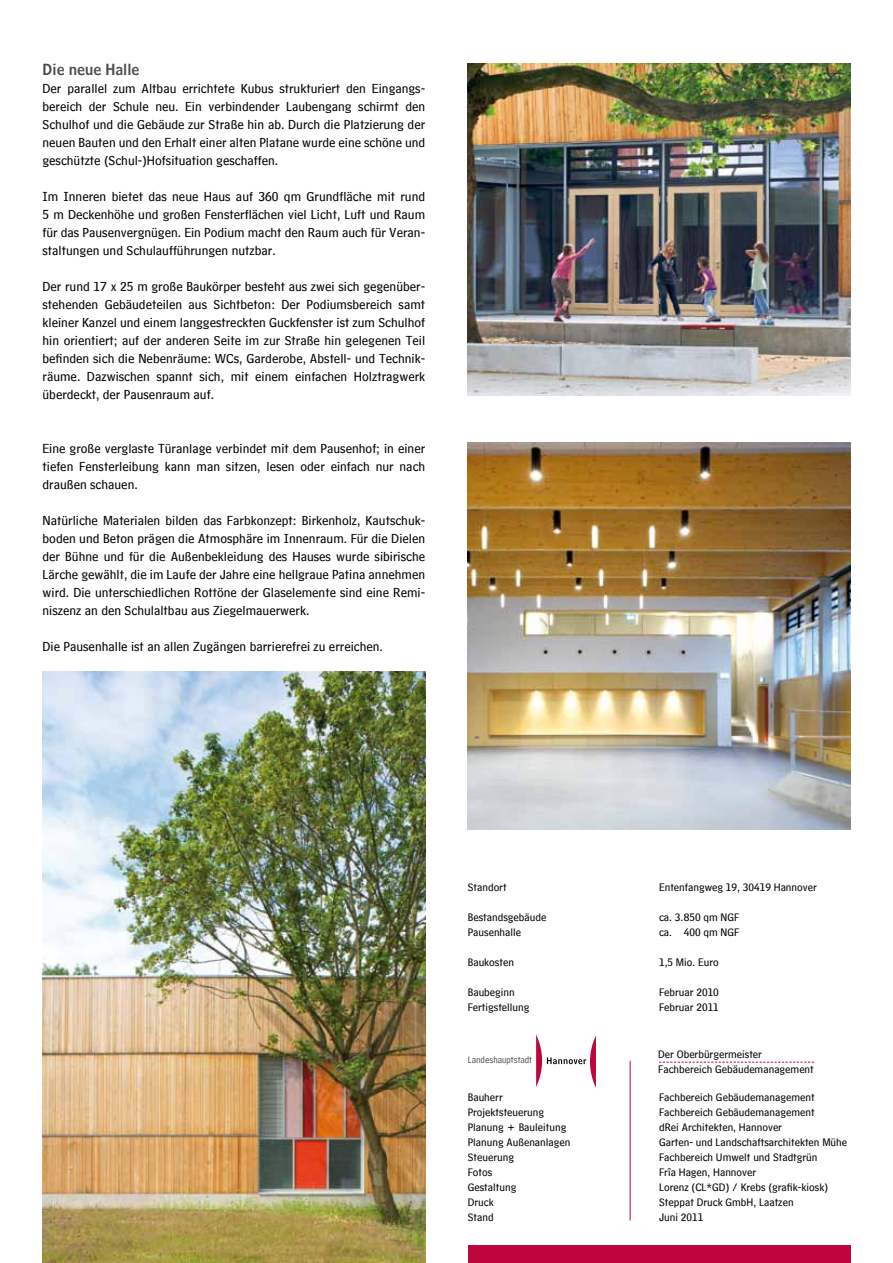
<style>
.page{position:relative;width:893px;height:1263px;background:#fff}
.page>*{position:absolute;margin:0;border:0;box-sizing:border-box;transform-origin:0 0}
.t1{font:15px "HM Headline";color:#4b4b4d}
.t2{font:13.5px/18px "HM Text";color:#000;text-align:justify}
.t3{font:11.25px/15px "HM Text";color:#000}
.t4{font:9.9px "HM Comment";color:#4b4b4d}
</style>
<div class="page">
<img style="left:468px;top:442px;width:382px;height:387px">
<img style="left:468px;top:64px;width:382px;height:331px">
<img style="left:43px;top:672px;width:382px;height:591px">
<div style="left:468px;top:1246px;width:382px;height:17px;background:#bd073c"></div>
<hr style="left:630px;top:1061px;width:1px;height:159px;background:#bd073c">
<svg style="left:659px;top:1062px;width:155px;height:1px"></svg>
<svg style="left:536px;top:1035px;width:60px;height:53px"></svg>
<p class="t1" style="left:43px;top:57px;width:98px">Die neue Halle</p>
<p class="t2" style="left:43px;top:77px;width:384px">Der parallel zum Altbau errichtete Kubus strukturiert den Eingangs&shy;bereich der Schule neu. Ein verbindender Laubengang schirmt den Schulhof und die Gebäude zur Straße hin ab. Durch die Platzierung der neuen Bauten und den Erhalt einer alten Platane wurde eine schöne und geschützte (Schul-)Hofsituation geschaffen.</p>
<p class="t2" style="left:43px;top:185px;width:384px">Im Inneren bietet das neue Haus auf 360 qm Grundfläche mit rund 5 m Deckenhöhe und großen Fensterflächen viel Licht, Luft und Raum für das Pausenvergnügen. Ein Podium macht den Raum auch für Veran&shy;staltungen und Schulaufführungen nutzbar.</p>
<p class="t2" style="left:43px;top:275px;width:384px">Der rund 17 x 25 m große Baukörper besteht aus zwei sich gegenüber&shy;stehenden Gebäudeteilen aus Sichtbeton: Der Podiumsbereich samt kleiner Kanzel und einem langgestreckten Guckfenster ist zum Schulhof hin orientiert; auf der anderen Seite im zur Straße hin gelegenen Teil befinden sich die Nebenräume: WCs, Garderobe, Abstell- und Technik&shy;räume. Dazwischen spannt sich, mit einem einfachen Holztragwerk überdeckt, der Pausenraum auf.</p>
<p class="t2" style="left:43px;top:437px;width:384px">Eine große verglaste Türanlage verbindet mit dem Pausenhof; in einer tiefen Fensterleibung kann man sitzen, lesen oder einfach nur nach draußen schauen.</p>
<p class="t2" style="left:43px;top:509px;width:384px">Natürliche Materialen bilden das Farbkonzept: Birkenholz, Kautschuk&shy;boden und Beton prägen die Atmosphäre im Innenraum. Für die Dielen der Bühne und für die Außenbekleidung des Hauses wurde sibirische Lärche gewählt, die im Laufe der Jahre eine hellgraue Patina annehmen wird. Die unterschiedlichen Rottöne der Glaselemente sind eine Remi&shy;niszenz an den Schulaltbau aus Ziegelmauerwerk.</p>
<p class="t2" style="left:43px;top:635px;width:342px">Die Pausenhalle ist an allen Zugängen barrierefrei zu erreichen.</p>
<p class="t3" style="left:468px;top:877px;width:40px">Standort</p>
<p class="t3" style="left:659px;top:877px;width:159px">Entenfangweg 19, 30419 Hannover</p>
<p class="t3" style="left:468px;top:907px;width:80px">Bestandsgebäude</p>
<p class="t3" style="left:659px;top:907px;width:82px">ca. 3.850 qm NGF</p>
<p class="t3" style="left:468px;top:922px;width:55px">Pausenhalle</p>
<p class="t3" style="left:659px;top:922px;width:82px">ca. 400 qm NGF</p>
<p class="t3" style="left:468px;top:952px;width:48px">Baukosten</p>
<p class="t3" style="left:659px;top:952px;width:61px">1,5 Mio. Euro</p>
<p class="t3" style="left:468px;top:982px;width:49px">Baubeginn</p>
<p class="t3" style="left:659px;top:982px;width:61px">Februar 2010</p>
<p class="t3" style="left:468px;top:997px;width:63px">Fertigstellung</p>
<p class="t3" style="left:659px;top:997px;width:61px">Februar 2011</p>
<p class="t4" style="left:468px;top:1051px;width:66px">Landeshauptstadt</p>
<p class="t3" style="left:658px;top:1045px;width:157px">Der Oberbürgermeister<br>Fachbereich Gebäudemanagement</p>
<p class="t3" style="left:468px;top:1087px;width:36px">Bauherr</p>
<p class="t3" style="left:659px;top:1087px;width:157px">Fachbereich Gebäudemanagement</p>
<p class="t3" style="left:468px;top:1102px;width:78px">Projektsteuerung</p>
<p class="t3" style="left:659px;top:1102px;width:157px">Fachbereich Gebäudemanagement</p>
<p class="t3" style="left:468px;top:1117px;width:100px">Planung + Bauleitung</p>
<p class="t3" style="left:659px;top:1117px;width:124px">dRei Architekten, Hannover</p>
<p class="t3" style="left:468px;top:1132px;width:104px">Planung Außenanlagen</p>
<p class="t3" style="left:659px;top:1132px;width:190px">Garten- und Landschaftsarchitekten Mühe</p>
<p class="t3" style="left:468px;top:1147px;width:48px">Steuerung</p>
<p class="t3" style="left:659px;top:1147px;width:160px">Fachbereich Umwelt und Stadtgrün</p>
<p class="t3" style="left:468px;top:1162px;width:26px">Fotos</p>
<p class="t3" style="left:659px;top:1162px;width:99px">Frîa Hagen, Hannover</p>
<p class="t3" style="left:468px;top:1177px;width:50px">Gestaltung</p>
<p class="t3" style="left:659px;top:1177px;width:171px">Lorenz (CL*GD) / Krebs (grafik-kiosk)</p>
<p class="t3" style="left:468px;top:1192px;width:27px">Druck</p>
<p class="t3" style="left:659px;top:1192px;width:136px">Steppat Druck GmbH, Laatzen</p>
<p class="t3" style="left:468px;top:1207px;width:27px">Stand</p>
<p class="t3" style="left:659px;top:1207px;width:46px">Juni 2011</p>
</div>
